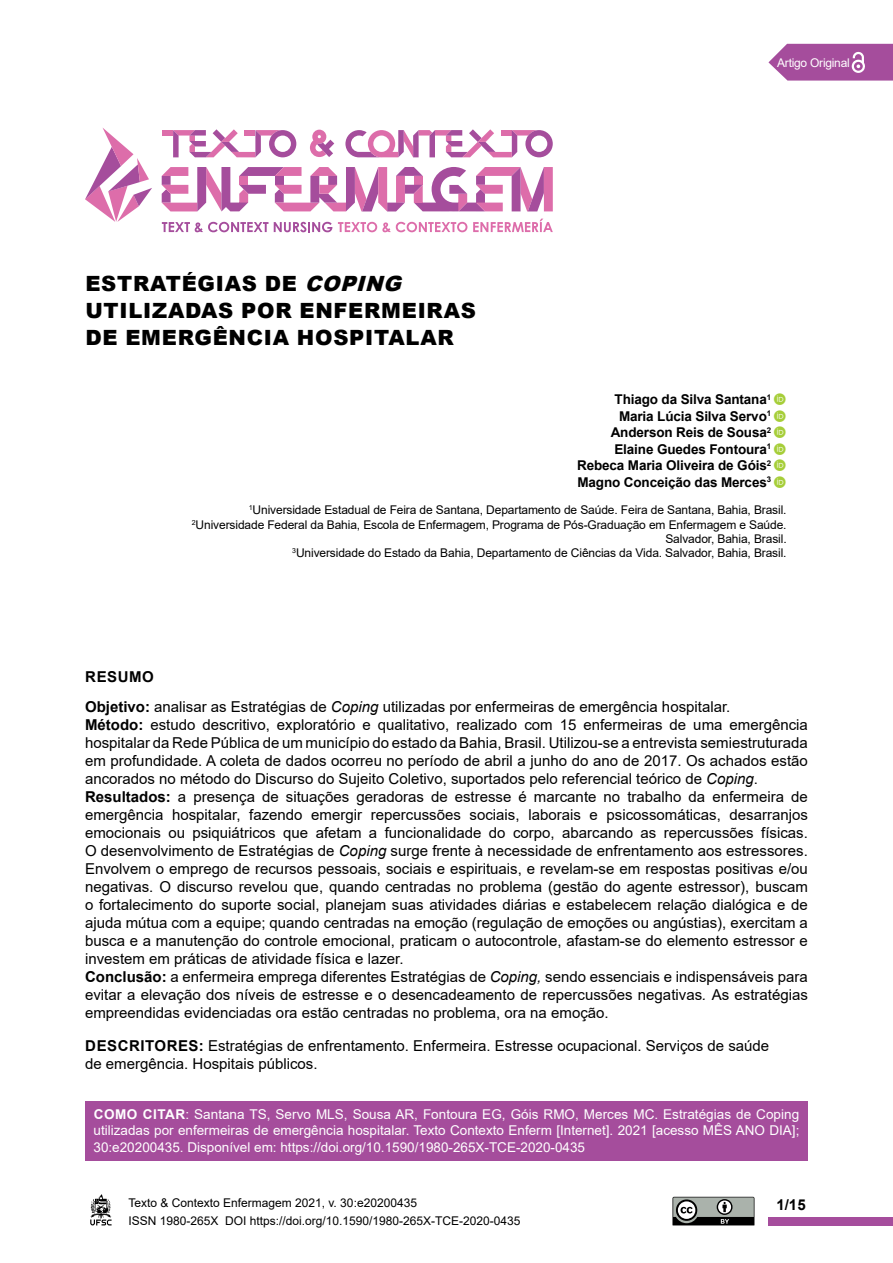
<style>
.page{position:relative;width:893px;height:1263px;background:#fff}
.page>*{position:absolute;margin:0;border:0;box-sizing:border-box;transform-origin:0 0}
.t1{font:900 21px/27px "Arial";letter-spacing:.035em;color:#000}
.t2{font:15px/18px "Arial";color:#000}
.t3{font:700 15px "Arial";color:#000}
.t4{font:13.5px/16.2px "Arial";color:#fff;text-align:justify}
.t5{font:700 13.5px/16.5px "Arial";letter-spacing:-.01em;color:#000;text-align:right}
.t6{font:12px/14.4px "Arial";letter-spacing:-.01em;color:#000}
.t7{font:12px "Arial";letter-spacing:-.02em;color:#fff}
.s1{font-style:italic}
.s2{font-weight:700}
</style>
<div class="page">
<div style="left:769px;top:1217px;width:124px;height:8px;background:#a54d9c"></div>
<svg style="left:90px;top:1194px;width:22px;height:31px"></svg>
<svg style="left:162px;top:167px;width:391px;height:45px"></svg>
<div style="left:162px;top:130px;width:11px;height:6px;background:#dd6daa"></div>
<svg style="left:173px;top:129px;width:123px;height:28px"></svg>
<svg style="left:310px;top:129px;width:243px;height:28px"></svg>
<svg style="left:162px;top:222px;width:106px;height:10px"></svg>
<svg style="left:274px;top:222px;width:58px;height:10px"></svg>
<svg style="left:338px;top:222px;width:129px;height:10px"></svg>
<svg style="left:473px;top:219px;width:80px;height:13px"></svg>
<svg style="left:85px;top:128px;width:67px;height:94px"></svg>
<svg style="left:768px;top:44px;width:125px;height:37px;background:#af61a7"></svg>
<svg style="left:672px;top:1197px;width:83px;height:29px;background:#777b78"></svg>
<div style="left:85px;top:1101px;width:723px;height:59px;background:#a54d9c"></div>
<h1 class="t1" style="left:85px;top:270px;width:392px">ESTRATÉGIAS DE <span class="s1">COPING<br></span>UTILIZADAS POR ENFERMEIRAS<br>DE EMERGÊNCIA HOSPITALAR</h1>
<p class="t7" style="left:777px;top:54px;width:74px">Artigo Original</p>
<p class="t5" style="left:577px;top:392px;width:196px">Thiago da Silva Santana<sup>1<br></sup>Maria Lúcia Silva Servo<sup>1<br></sup>Anderson Reis de Sousa<sup>2<br></sup>Elaine Guedes Fontoura<sup>1<br></sup>Rebeca Maria Oliveira de Góis<sup>2<br></sup>Magno Conceição das Merces<sup>3</sup></p>
<p class="t6" style="left:192px;top:503px;width:596px;text-align:right"><sup>1</sup>Universidade Estadual de Feira de Santana, Departamento de Saúde. Feira de Santana, Bahia, Brasil.<br><sup>2</sup>Universidade Federal da Bahia, Escola de Enfermagem, Programa de Pós-Graduação em Enfermagem e Saúde.<br>Salvador, Bahia, Brasil.<br><sup>3</sup>Universidade do Estado da Bahia, Departamento de Ciências da Vida. Salvador, Bahia, Brasil.</p>
<p class="t2" style="left:85px;top:661px;width:647px;line-height:30.8px"><span class="s2">RESUMO<br>Objetivo:</span> analisar as Estratégias de <span class="s1">Coping</span> utilizadas por enfermeiras de emergência hospitalar.</p>
<p class="t2" style="left:85px;top:716px;width:724px"><span class="s2">Método:</span> estudo descritivo, exploratório e qualitativo, realizado com 15 enfermeiras de uma emergência hospitalar da Rede Pública de um município do estado da Bahia, Brasil. Utilizou-se a entrevista semiestruturada em profundidade. A coleta de dados ocorreu no período de abril a junho do ano de 2017. Os achados estão ancorados no método do Discurso do Sujeito Coletivo, suportados pelo referencial teórico de <span class="s1">Coping</span>.<br><span class="s2">Resultados:</span> a presença de situações geradoras de estresse é marcante no trabalho da enfermeira de emergência hospitalar, fazendo emergir repercussões sociais, laborais e psicossomáticas, desarranjos emocionais ou psiquiátricos que afetam a funcionalidade do corpo, abarcando as repercussões físicas.<br>O desenvolvimento de Estratégias de <span class="s1">Coping</span> surge frente à necessidade de enfrentamento aos estressores.<br>Envolvem o emprego de recursos pessoais, sociais e espirituais, e revelam-se em respostas positivas e/ou negativas. O discurso revelou que, quando centradas no problema (gestão do agente estressor), buscam o fortalecimento do suporte social, planejam suas atividades diárias e estabelecem relação dialógica e de ajuda mútua com a equipe; quando centradas na emoção (regulação de emoções ou angústias), exercitam a busca e a manutenção do controle emocional, praticam o autocontrole, afastam-se do elemento estressor e investem em práticas de atividade física e lazer.<br><span class="s2">Conclusão:</span> a enfermeira emprega diferentes Estratégias de <span class="s1">Coping,</span> sendo essenciais e indispensáveis para evitar a elevação dos níveis de estresse e o desencadeamento de repercussões negativas<span class="s1">.</span> As estratégias empreendidas evidenciadas ora estão centradas no problema, ora na emoção.</p>
<p class="t2" style="left:85px;top:1037px;width:686px"><span class="s2">DESCRITORES:</span> Estratégias de enfrentamento. Enfermeira. Estresse ocupacional. Serviços de saúde de emergência. Hospitais públicos.</p>
<p class="t4" style="left:94px;top:1106px;width:707px"><span class="s2">COMO CITAR</span>: Santana TS, Servo MLS, Sousa AR, Fontoura EG, Góis RMO, Merces MC. Estratégias de Coping utilizadas por enfermeiras de emergência hospitalar. Texto Contexto Enferm [Internet]. 2021 [acesso MÊS ANO DIA]; 30:e20200435. Disponível em: https://doi.org/10.1590/1980-265X-TCE-2020-0435</p>
<p class="t6" style="left:128px;top:1194px;width:394px;line-height:18px">Texto &amp; Contexto Enfermagem 2021, v. 30:e20200435<br>ISSN 1980-265X DOI https://doi.org/10.1590/1980-265X-TCE-2020-0435</p>
<p class="t3" style="left:776px;top:1194px;width:31px">1/15</p>
</div>
